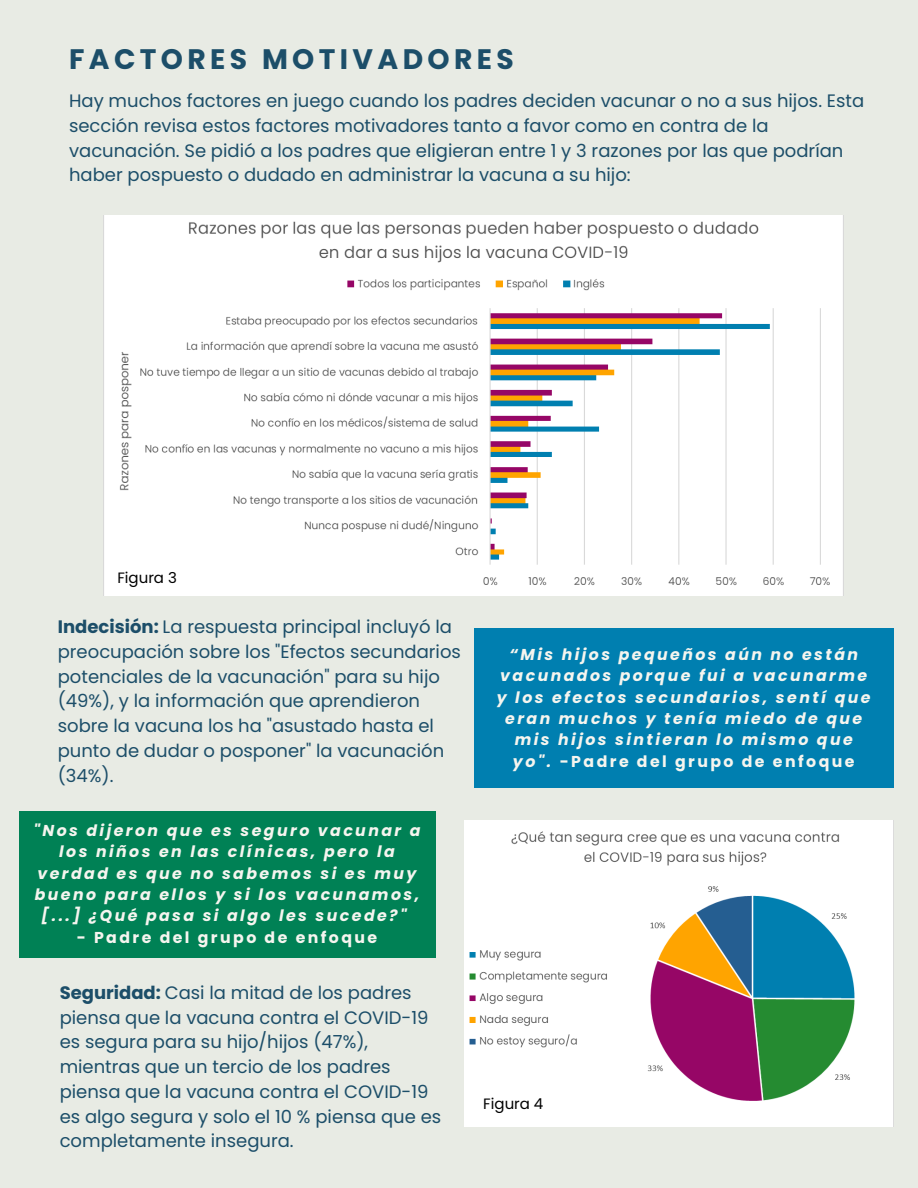
<style>
.page{position:relative;width:918px;height:1188px;background:#e8ebe4}
.page>*{position:absolute;margin:0;border:0;box-sizing:border-box;transform-origin:0 0}
.t1{font:700 28.2px "Poppins";letter-spacing:.155em;color:#1c4e69}
.t2{font:18px/24.8px "Poppins";color:#1c4e69}
.t3{font:italic 700 15.75px/21.3px "Poppins";letter-spacing:.155em;color:#f5f5ef;text-align:center}
.t4{font:700 15.75px "Poppins";letter-spacing:.155em;color:#f5f5ef}
.t5{font:15px "Poppins";color:#000}
.s1{font-weight:700}
.s2{font-style:normal}
</style>
<div class="page">
<div style="left:19px;top:811px;width:416px;height:147px;background:#008155"></div>
<div style="left:474px;top:629px;width:420px;height:159px;background:#007fb0"></div>
<img style="left:104px;top:216px;width:740px;height:380px">
<img style="left:465px;top:820px;width:428px;height:306px">
<p class="t1" style="left:69px;top:39px;width:446px">FACTORES MOTIVADORES</p>
<p class="t2" style="left:69px;top:88px;width:797px">Hay muchos factores en juego cuando los padres deciden vacunar o no a sus hijos. Esta sección revisa estos factores motivadores tanto a favor como en contra de la vacunación. Se pidió a los padres que eligieran entre 1 y 3 razones por las que podrían haber pospuesto o dudado en administrar la vacuna a su hijo:</p>
<p class="t5" style="left:117px;top:567px;width:61px">Figura 3</p>
<p class="t2" style="left:58px;top:614px;width:405px"><span class="s1">Indecisión:</span> La respuesta principal incluyó la preocupación sobre los "Efectos secundarios potenciales de la vacunación" para su hijo (49%), y la información que aprendieron sobre la vacuna los ha "asustado hasta el punto de dudar o posponer" la vacunación (34%).</p>
<p class="t3" style="left:34px;top:820px;width:388px">"Nos dijeron que es seguro vacunar a los niños en las clínicas, pero la verdad es que no sabemos si es muy bueno para ellos y si los vacunamos, [...] ¿Qué pasa si algo les sucede?"</p>
<p class="t4" style="left:77px;top:926px;width:302px">- Padre del grupo de enfoque</p>
<p class="t2" style="left:60px;top:980px;width:383px"><span class="s1">Seguridad:</span> Casi la mitad de los padres piensa que la vacuna contra el COVID-19 es segura para su hijo/hijos (47%), mientras que un tercio de los padres piensa que la vacuna contra el COVID-19 es algo segura y solo el 10 % piensa que es completamente insegura.</p>
<p class="t3" style="left:497px;top:644px;width:375px">“Mis hijos pequeños aún no están vacunados porque fui a vacunarme y los efectos secundarios, sentí que eran muchos y tenía miedo de que mis hijos sintieran lo mismo que yo". <span class="s2">-Padre del grupo de enfoque</span></p>
<p class="t5" style="left:483px;top:1094px;width:62px">Figura 4</p>
</div>
